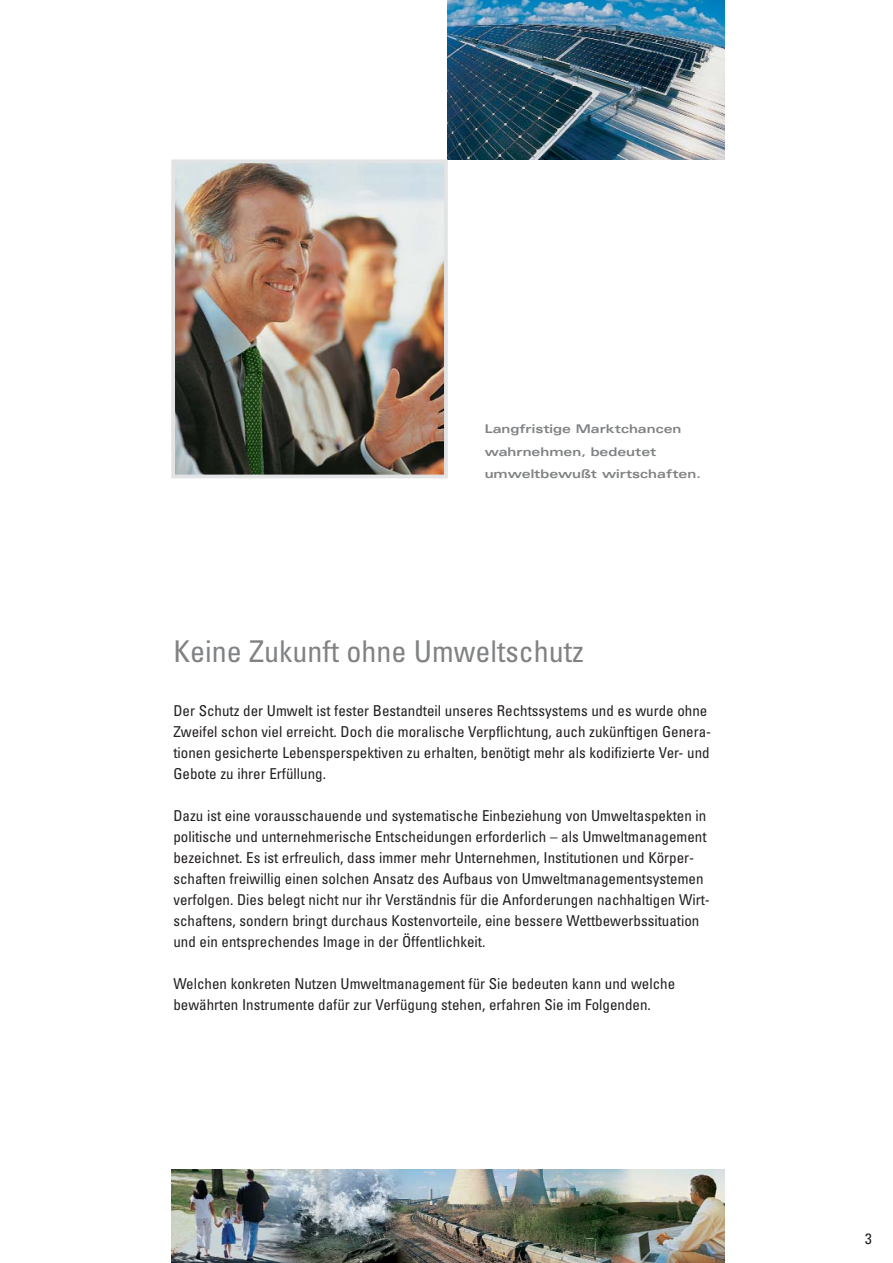
<style>
.page{position:relative;width:893px;height:1263px;background:#fff}
.page>*{position:absolute;margin:0;border:0;box-sizing:border-box;transform-origin:0 0}
.t1{font:condensed 30px "Univers";color:#808284}
.t2{font:condensed 15px/21px "Univers";color:#231f1f}
.t3{font:700 expanded 12px/22.5px "Univers";color:#808284}
</style>
<div class="page">
<img style="left:171px;top:1169px;width:553px;height:94px">
<img style="left:448px;top:0;width:276px;height:159px">
<img style="left:176px;top:164px;width:267px;height:309px">
<div style="left:171px;top:159px;width:277px;height:319px;border:4px solid #e2e3e4"></div>
<p class="t3" style="left:484px;top:419px;width:217px">Langfristige Marktchancen wahrnehmen, bedeutet umweltbewußt wirtschaften.</p>
<h1 class="t1" style="left:173px;top:640px;width:412px">Keine Zukunft ohne Umweltschutz</h1>
<p class="t2" style="left:173px;top:701px;width:539px">Der Schutz der Umwelt ist fester Bestandteil unseres Rechtssystems und es wurde ohne Zweifel schon viel erreicht. Doch die moralische Verpflichtung, auch zukünftigen Genera&shy;tionen gesicherte Lebensperspektiven zu erhalten, benötigt mehr als kodifizierte Ver- und Gebote zu ihrer Erfüllung.</p>
<p class="t2" style="left:173px;top:806px;width:538px">Dazu ist eine vorausschauende und systematische Einbeziehung von Umweltaspekten in politische und unternehmerische Entscheidungen erforderlich – als Umweltmanagement bezeichnet. Es ist erfreulich, dass immer mehr Unternehmen, Institutionen und Körper&shy;schaften freiwillig einen solchen Ansatz des Aufbaus von Umweltmanagementsystemen verfolgen. Dies belegt nicht nur ihr Verständnis für die Anforderungen nachhaltigen Wirt&shy;schaftens, sondern bringt durchaus Kostenvorteile, eine bessere Wettbewerbssituation und ein entsprechendes Image in der Öffentlichkeit.</p>
<p class="t2" style="left:173px;top:974px;width:503px">Welchen konkreten Nutzen Umweltmanagement für Sie bedeuten kann und welche bewährten Instrumente dafür zur Verfügung stehen, erfahren Sie im Folgenden.</p>
<p class="t2" style="left:865px;top:1229px;width:8px">3</p>
</div>
